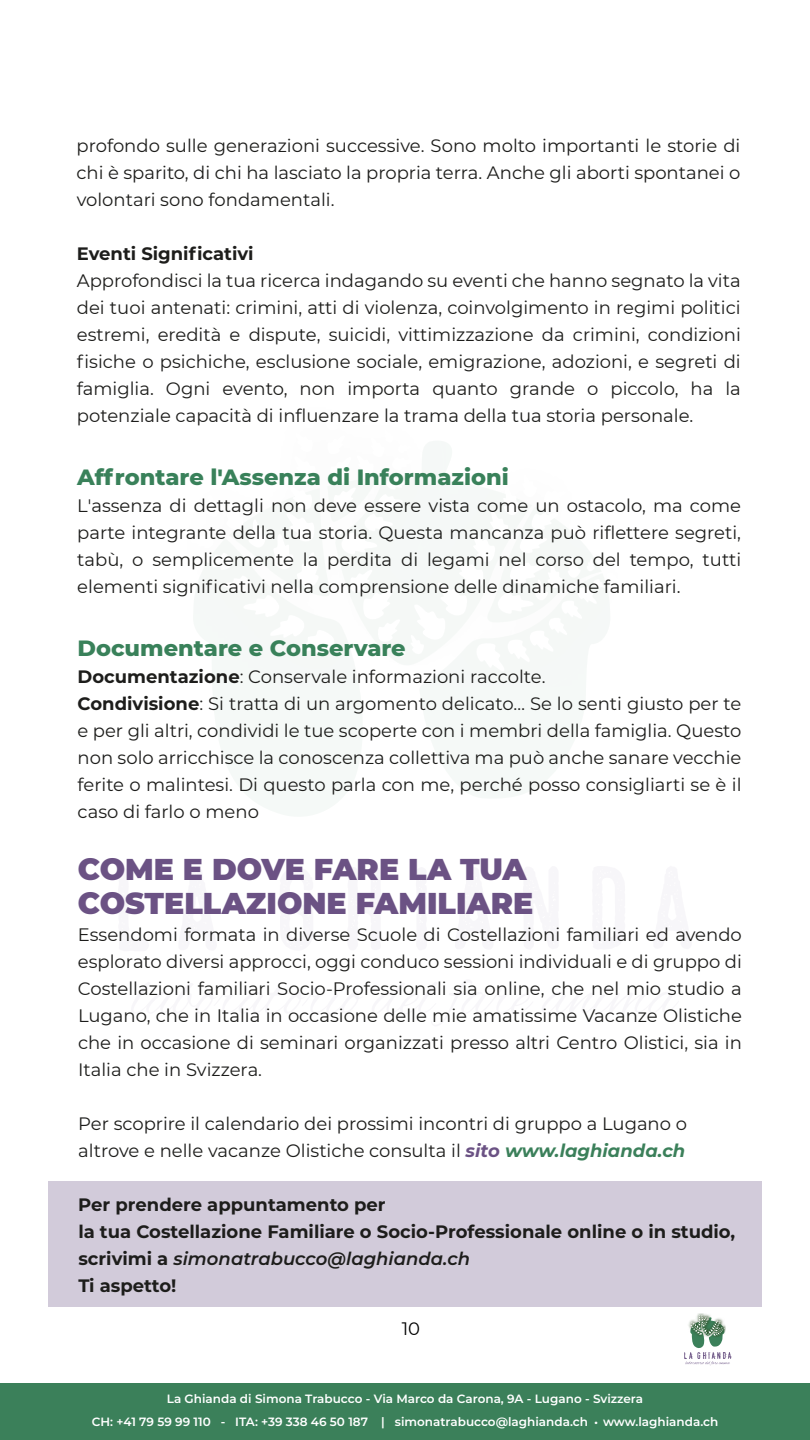
<style>
.page{position:relative;width:810px;height:1440px;background:#fff}
.page>*{position:absolute;margin:0;border:0;box-sizing:border-box;transform-origin:0 0}
.t1{font:900 30px/34.5px "Montserrat";color:#6b5284}
.t2{font:800 22.5px "Montserrat";color:#39815a}
.t3{font:18px/27px "Montserrat";color:#1d1d1b;text-align:justify}
.t4{font:700 18px/27px "Montserrat";color:#1d1d1b}
.t5{font:18px "Montserrat";color:#000}
.t6{font:600 12px/22.5px "Montserrat";color:#fff;text-align:center}
.s1{font-weight:700}
.s2{font-weight:700;font-style:italic;color:#6b5284}
.s3{font-weight:700;font-style:italic;color:#3b805a}
.s4{font-weight:600;font-style:italic}
.s5{font-family:"Myriad Pro";font-weight:400}
</style>
<div class="page">
<div style="left:0;top:1384px;width:810px;height:56px;background:#3b805a"></div>
<img style="left:663px;top:1306px;width:89px;height:52px">
<svg style="left:684px;top:1317px;width:47px;height:48px"></svg>
<div style="left:48px;top:1181px;width:714px;height:125px;background:#d2cbda"></div>
<p class="t3" style="left:77px;top:132px;width:665px">profondo sulle generazioni successive. Sono molto importanti le storie di chi è sparito, di chi ha lasciato la propria terra. Anche gli aborti spontanei o volontari sono fondamentali.</p>
<p class="t4" style="left:77px;top:239px;width:178px">Eventi Significativi</p>
<p class="t3" style="left:77px;top:267px;width:666px">Approfondisci la tua ricerca indagando su eventi che hanno segnato la vita dei tuoi antenati: crimini, atti di violenza, coinvolgimento in regimi politici estremi, eredità e dispute, suicidi, vittimizzazione da crimini, condizioni fisiche o psichiche, esclusione sociale, emigrazione, adozioni, e segreti di famiglia. Ogni evento, non importa quanto grande o piccolo, ha la potenziale capacità di influenzare la trama della tua storia personale.</p>
<p class="t2" style="left:77px;top:461px;width:433px">Affrontare l'Assenza di Informazioni</p>
<p class="t3" style="left:77px;top:492px;width:666px">L'assenza di dettagli non deve essere vista come un ostacolo, ma come parte integrante della tua storia. Questa mancanza può riflettere segreti, tabù, o semplicemente la perdita di legami nel corso del tempo, tutti elementi significativi nella comprensione delle dinamiche familiari.</p>
<p class="t2" style="left:77px;top:632px;width:330px">Documentare e Conservare</p>
<p class="t3" style="left:77px;top:663px;width:666px;text-align:left"><span class="s1">Documentazione</span>: Conservale informazioni raccolte.<br><span class="s1">Condivisione</span>: Si tratta di un argomento delicato… Se lo senti giusto per te e per gli altri, condividi le tue scoperte con i membri della famiglia. Questo non solo arricchisce la conoscenza collettiva ma può anche sanare vecchie ferite o malintesi. Di questo parla con me, perché posso consigliarti se è il caso di farlo o meno</p>
<h1 class="t1" style="left:78px;top:850px;width:457px">COME E DOVE FARE LA TUA<br>COSTELLAZIONE FAMILIARE</h1>
<p class="t3" style="left:78px;top:921px;width:666px">Essendomi formata in diverse Scuole di Costellazioni familiari ed avendo esplorato diversi approcci, oggi conduco sessioni individuali e di gruppo di Costellazioni familiari Socio-Professionali sia online, che nel mio studio a Lugano, che in Italia in occasione delle mie amatissime Vacanze Olistiche che in occasione di seminari organizzati presso altri Centro Olistici, sia in Italia che in Svizzera.</p>
<p class="t3" style="left:78px;top:1110px;width:610px">Per scoprire il calendario dei prossimi incontri di gruppo a Lugano o altrove e nelle vacanze Olistiche consulta il <span class="s2">sito</span> <span class="s3">www.laghianda.ch</span></p>
<p class="t4" style="left:78px;top:1190px;width:659px">Per prendere appuntamento per<br>la tua Costellazione Familiare o Socio-Professionale online o in studio, scrivimi a <span class="s4">simonatrabucco@laghianda.ch<br></span>Ti aspetto!</p>
<p class="t5" style="left:402px;top:1317px;width:20px">10</p>
<p class="t6" style="left:92px;top:1387px;width:628px">La Ghianda di Simona Trabucco - Via Marco da Carona, 9A - Lugano - Svizzera<br>CH: +41 79 59 99 110 - ITA: +39 338 46 50 187 | simonatrabucco@laghianda.ch <span class="s5">•</span> www.laghianda.ch</p>
</div>
